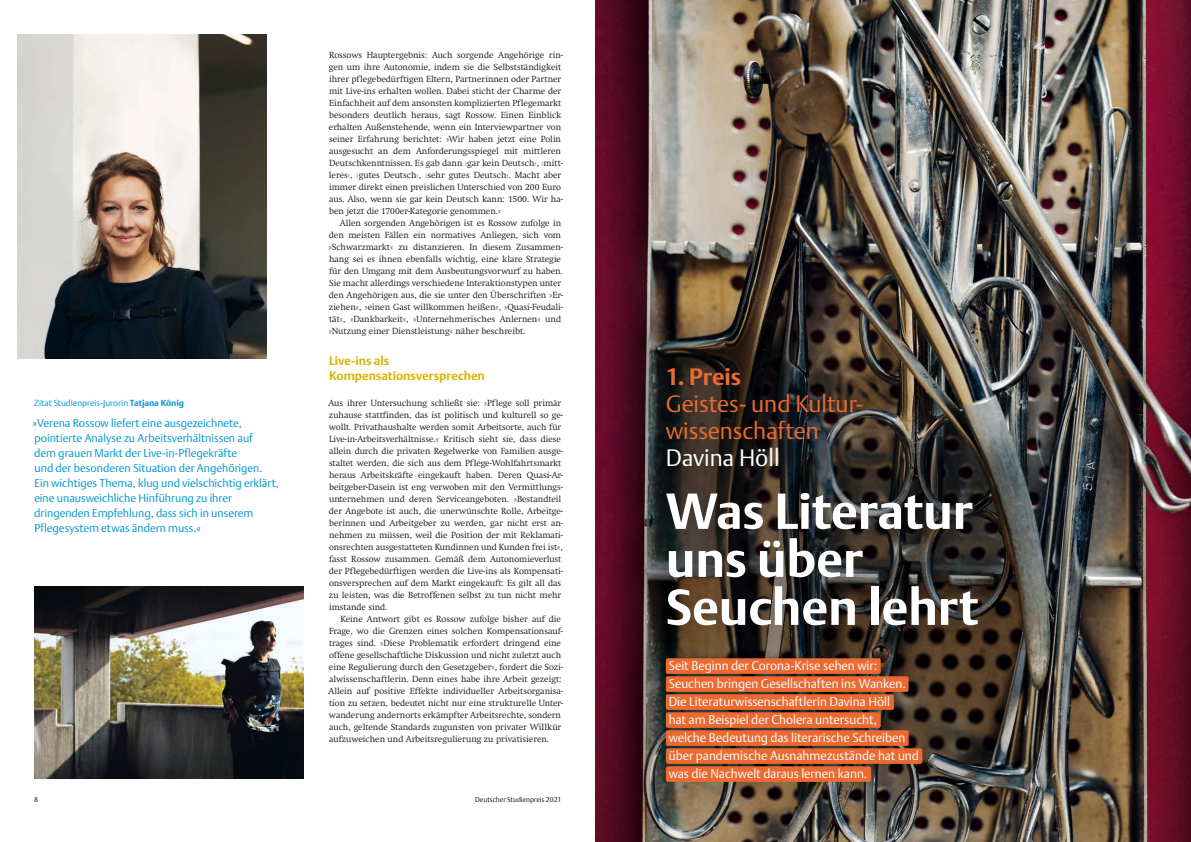
<style>
.page{position:relative;width:1191px;height:842px;background:#fff}
.page>*{position:absolute;margin:0;border:0;box-sizing:border-box;transform-origin:0 0}
.t1{font:700 50px/48px "DTL Argo T";color:#fff}
.t2{font:300 23.5px/27px "DTL Argo T";letter-spacing:-.005em;color:#eb6a31}
.t3{font:300 23.5px "DTL Argo T";color:#fff}
.t4{font:700 23.5px "DTL Argo T";letter-spacing:-.005em;color:#eb6a31}
.t5{font:300 12.5px/18px "DTL Argo T";color:#fff}
.t6{font:700 12.2px/15px "DTL Argo T";color:#d9b500}
.t7{font:300 11.2px/15px "DTL Argo T";color:#0096d3}
.t8{font:300 8.8px/12px "Swift TTU";color:#1a171c}
.t9{font:300 8.8px "DTL Argo T";color:#0096d3}
.t10{font:300 7px "DTL Argo T";color:#1a171c}
.s1{font-weight:700}
</style>
<div class="page">
<img style="left:34px;top:586px;width:269px;height:192px">
<img style="left:17px;top:34px;width:250px;height:324px">
<img style="left:595px;top:0;width:596px;height:842px">
<div style="left:642px;top:468px;width:359px;height:183px;background:#1a171c;opacity:.4"></div>
<div style="left:642px;top:343px;width:241px;height:149px;background:#1a171c;opacity:.7"></div>
<div style="left:666px;top:676px;width:242px;height:16px;background:#eb6a31;border-radius:2px"></div>
<div style="left:666px;top:694px;width:228px;height:16px;background:#eb6a31;border-radius:2px"></div>
<div style="left:666px;top:658px;width:214px;height:16px;background:#eb6a31;border-radius:2px"></div>
<div style="left:666px;top:730px;width:242px;height:16px;background:#eb6a31;border-radius:2px"></div>
<div style="left:666px;top:748px;width:256px;height:16px;background:#eb6a31;border-radius:2px"></div>
<div style="left:666px;top:766px;width:205px;height:16px;background:#eb6a31;border-radius:2px"></div>
<div style="left:666px;top:712px;width:214px;height:16px;background:#eb6a31;border-radius:2px"></div>
<p class="t9" style="left:34px;top:398px;width:151px">Zitat Studienpreis-Jurorin <span class="s1">Tatjana König</span></p>
<p class="t7" style="left:33px;top:416px;width:248px">»Verena Rossow liefert eine ausgezeichnete, pointierte Analyse zu Arbeitsverhältnissen auf<br>dem grauen Markt der Live-in-Pflegekräfte<br>und der besonderen Situation der Angehörigen.<br>Ein wichtiges Thema, klug und vielschichtig erklärt, eine unausweichliche Hinführung zu ihrer dringenden Empfehlung, dass sich in unserem Pflegesystem etwas ändern muss.«</p>
<p class="t8" style="left:329px;top:49px;width:236px">Rossows Hauptergebnis: Auch sorgende Angehörige rin&shy;gen um ihre Autonomie, indem sie die Selbstständigkeit ihrer pflegebedürftigen Eltern, Partnerinnen oder Partner mit Live-ins erhalten wollen. Dabei sticht der Charme der Einfachheit auf dem ansonsten komplizierten Pflegemarkt besonders deutlich heraus, sagt Rossow. Einen Einblick erhalten Außenstehende, wenn ein Interviewpartner von seiner Erfahrung berichtet: »Wir haben jetzt eine Polin ausgesucht an dem Anforderungsspiegel mit mittleren Deutschkenntnissen. Es gab dann ›gar kein Deutsch‹, ›mitt&shy;leres‹, ›gutes Deutsch‹, ›sehr gutes Deutsch‹. Macht aber immer direkt einen preislichen Unterschied von 200 Euro aus. Also, wenn sie gar kein Deutsch kann: 1500. Wir ha&shy;ben jetzt die 1700er-Kategorie genommen.«</p>
<p class="t8" style="left:328px;top:217px;width:236px;text-indent:11px">Allen sorgenden Angehörigen ist es Rossow zufolge in den meisten Fällen ein normatives Anliegen, sich vom »Schwarzmarkt« zu distanzieren. In diesem Zusammen&shy;hang sei es ihnen ebenfalls wichtig, eine klare Strategie für den Umgang mit dem Ausbeutungsvorwurf zu haben.<br>Sie macht allerdings verschiedene Interaktionstypen unter den Angehörigen aus, die sie unter den Überschriften »Er&shy;ziehen«, »einen Gast willkommen heißen«, »Quasi-Feudali&shy;tät«, »Dankbarkeit«, »Unternehmerisches Anlernen« und »Nutzung einer Dienstleistung« näher beschreibt.</p>
<h3 class="t6" style="left:329px;top:353px;width:157px">Live-ins als<br>Kompensationsversprechen</h3>
<p class="t8" style="left:328px;top:397px;width:236px">Aus ihrer Untersuchung schließt sie: »Pflege soll primär zuhause stattfinden, das ist politisch und kulturell so ge&shy;wollt. Privathaushalte werden somit Arbeitsorte, auch für Live-in-Arbeitsverhältnisse.« Kritisch sieht sie, dass diese allein durch die privaten Regelwerke von Familien ausge&shy;staltet werden, die sich aus dem Pflege-Wohlfahrtsmarkt heraus Arbeitskräfte eingekauft haben. Deren Quasi-Ar&shy;beitgeber-Dasein ist eng verwoben mit den Vermittlungs&shy;unternehmen und deren Serviceangeboten. »Bestandteil der Angebote ist auch, die unerwünschte Rolle, Arbeitge&shy;berinnen und Arbeitgeber zu werden, gar nicht erst an&shy;nehmen zu müssen, weil die Position der mit Reklamati&shy;onsrechten ausgestatteten Kundinnen und Kunden frei ist«, fasst Rossow zusammen. Gemäß dem Autonomieverlust der Pflegebedürftigen werden die Live-ins als Kompensati&shy;onsversprechen auf dem Markt eingekauft: Es gilt all das zu leisten, was die Betroffenen selbst zu tun nicht mehr imstande sind.</p>
<p class="t8" style="left:328px;top:613px;width:236px;text-indent:12px">Keine Antwort gibt es Rossow zufolge bisher auf die Frage, wo die Grenzen eines solchen Kompensationsauf&shy;trages sind. »Diese Problematik erfordert dringend eine offene gesellschaftliche Diskussion und nicht zuletzt auch eine Regulierung durch den Gesetzgeber«, fordert die Sozi&shy;alwissenschaftlerin. Denn eines habe ihre Arbeit gezeigt:<br>Allein auf positive Effekte individueller Arbeitsorganisa&shy;tion zu setzen, bedeutet nicht nur eine strukturelle Unter&shy;wanderung andernorts erkämpfter Arbeitsrechte, sondern auch, geltende Standards zugunsten von privater Willkür aufzuweichen und Arbeitsregulierung zu privatisieren.</p>
<p class="t10" style="left:34px;top:795px;width:5px">8</p>
<p class="t10" style="left:475px;top:795px;width:88px">Deutscher Studienpreis 2021</p>
<h2 class="t4" style="left:666px;top:363px;width:77px">1. Preis</h2>
<h2 class="t2" style="left:666px;top:390px;width:197px">Geistes- und Kultur&shy;wissenschaften</h2>
<h2 class="t3" style="left:666px;top:444px;width:115px">Davina Höll</h2>
<h1 class="t1" style="left:666px;top:487px;width:314px">Was Literatur uns über<br>Seuchen lehrt</h1>
<p class="t5" style="left:668px;top:657px;width:252px">Seit Beginn der Corona-Krise sehen wir:<br>Seuchen bringen Gesellschaften ins Wanken.<br>Die Literaturwissenschaftlerin Davina Höll<br>hat am Beispiel der Cholera untersucht,<br>welche Bedeutung das literarische Schreiben über pandemische Ausnahmezustände hat und was die Nachwelt daraus lernen kann.</p>
</div>
